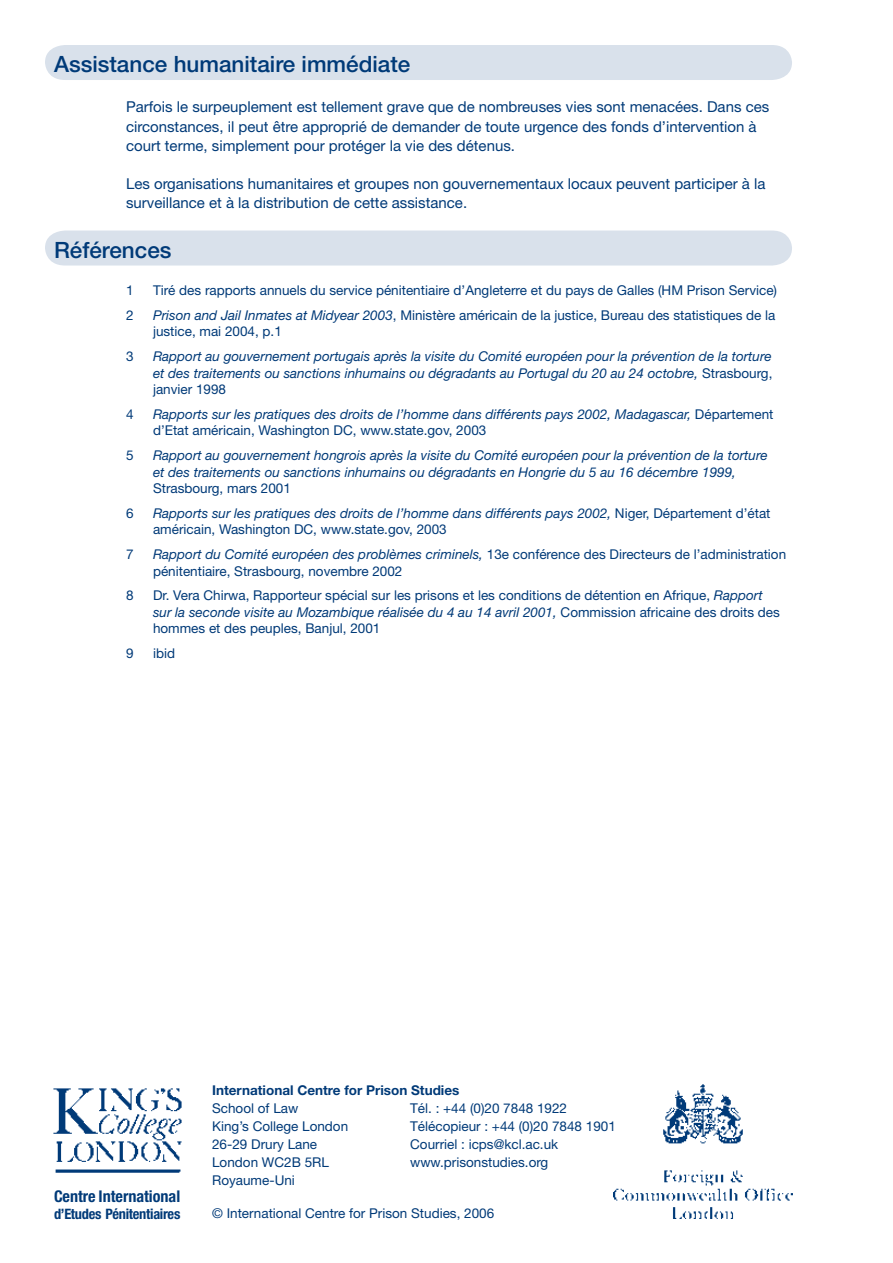
<style>
.page{position:relative;width:893px;height:1263px;background:#fff}
.page>*{position:absolute;margin:0;border:0;box-sizing:border-box;transform-origin:0 0}
.t1{font:500 22.5px "Helvetica Neue";color:#003a78}
.t2{font:700 condensed 16.2px "Helvetica Neue";color:#003a78}
.t3{font:15px/19.5px "Helvetica Neue";color:#003a78}
.t4{font:700 condensed 14.4px "Helvetica Neue";letter-spacing:-.02em;color:#003a78}
.t5{font:13.5px/16.5px "Helvetica Neue";color:#003a78}
.t6{font:italic 13.5px/16.5px "Helvetica Neue";color:#003a78}
.t7{font:700 13.5px "Helvetica Neue";color:#003a78}
.s1{font-style:italic}
.s2{font-style:normal}
</style>
<div class="page">
<div style="left:45px;top:45px;width:747px;height:35px;background:#d9e1eb"></div>
<div style="left:45px;top:230px;width:747px;height:36px;background:#d9e1eb"></div>
<img style="left:614px;top:1084px;width:178px;height:135px">
<img style="left:53px;top:1088px;width:129px;height:85px">
<h1 class="t1" style="left:54px;top:50px;width:358px">Assistance humanitaire immédiate</h1>
<p class="t3" style="left:126px;top:97px;width:645px">Parfois le surpeuplement est tellement grave que de nombreuses vies sont menacées. Dans ces circonstances, il peut être approprié de demander de toute urgence des fonds d’intervention à court terme, simplement pour protéger la vie des détenus.</p>
<p class="t3" style="left:126px;top:173px;width:641px">Les organisations humanitaires et groupes non gouvernementaux locaux peuvent participer à la surveillance et à la distribution de cette assistance.</p>
<h1 class="t1" style="left:54px;top:236px;width:119px">Références</h1>
<p class="t5" style="left:126px;top:282px;width:9px">1</p>
<p class="t5" style="left:153px;top:282px;width:626px">Tiré des rapports annuels du service pénitentiaire d’Angleterre et du pays de Galles (HM Prison Service)</p>
<p class="t5" style="left:126px;top:307px;width:9px">2</p>
<p class="t5" style="left:153px;top:307px;width:624px"><span class="s1">Prison and Jail Inmates at Midyear 2003</span>, Ministère américain de la justice, Bureau des statistiques de la justice, mai 2004, p.1</p>
<p class="t5" style="left:126px;top:348px;width:9px">3</p>
<p class="t6" style="left:153px;top:348px;width:621px;text-align:justify">Rapport au gouvernement portugais après la visite du Comité européen pour la prévention de la torture et des traitements ou sanctions inhumains ou dégradants au Portugal du 20 au 24 octobre, <span class="s2">Strasbourg, janvier 1998</span></p>
<p class="t5" style="left:126px;top:406px;width:9px">4</p>
<p class="t6" style="left:153px;top:405px;width:622px">Rapports sur les pratiques des droits de l’homme dans différents pays 2002, Madagascar, <span class="s2">Département d’Etat américain, Washington DC, www.state.gov, 2003</span></p>
<p class="t5" style="left:126px;top:447px;width:9px">5</p>
<p class="t6" style="left:153px;top:447px;width:616px">Rapport au gouvernement hongrois après la visite du Comité européen pour la prévention de la torture et des traitements ou sanctions inhumains ou dégradants en Hongrie du 5 au 16 décembre 1999,</p>
<p class="t5" style="left:153px;top:480px;width:139px">Strasbourg, mars 2001</p>
<p class="t5" style="left:126px;top:505px;width:9px">6</p>
<p class="t6" style="left:153px;top:504px;width:619px">Rapports sur les pratiques des droits de l’homme dans différents pays 2002, <span class="s2">Niger, Département d’état américain, Washington DC, www.state.gov, 2003</span></p>
<p class="t5" style="left:126px;top:546px;width:9px">7</p>
<p class="t5" style="left:153px;top:546px;width:635px"><span class="s1">Rapport du Comité européen des problèmes criminels,</span> 13e conférence des Directeurs de l’administration pénitentiaire, Strasbourg, novembre 2002</p>
<p class="t5" style="left:126px;top:587px;width:9px">8</p>
<p class="t5" style="left:153px;top:587px;width:628px">Dr. Vera Chirwa, Rapporteur spécial sur les prisons et les conditions de détention en Afrique, <span class="s1">Rapport sur la seconde visite au Mozambique réalisée du 4 au 14 avril 2001,</span> Commission africaine des droits des hommes et des peuples, Banjul, 2001</p>
<p class="t5" style="left:126px;top:645px;width:9px">9</p>
<p class="t5" style="left:153px;top:645px;width:24px">ibid</p>
<p class="t2" style="left:54px;top:1186px;width:128px">Centre International</p>
<p class="t4" style="left:54px;top:1205px;width:128px">d’Etudes Pénitentiaires</p>
<p class="t7" style="left:212px;top:1082px;width:249px">International Centre for Prison Studies</p>
<p class="t5" style="left:212px;top:1100px;width:88px">School of Law</p>
<p class="t5" style="left:410px;top:1100px;width:158px">Tél. : +44 (0)20 7848 1922</p>
<p class="t5" style="left:212px;top:1118px;width:138px">King’s College London</p>
<p class="t5" style="left:410px;top:1118px;width:207px">Télécopieur : +44 (0)20 7848 1901</p>
<p class="t5" style="left:212px;top:1136px;width:107px">26-29 Drury Lane</p>
<p class="t5" style="left:410px;top:1136px;width:150px">Courriel : icps@kcl.ac.uk</p>
<p class="t5" style="left:212px;top:1154px;width:118px">London WC2B 5RL</p>
<p class="t5" style="left:410px;top:1154px;width:140px">www.prisonstudies.org</p>
<p class="t5" style="left:212px;top:1172px;width:84px">Royaume-Uni</p>
<p class="t5" style="left:212px;top:1205px;width:284px">© International Centre for Prison Studies, 2006</p>
</div>
